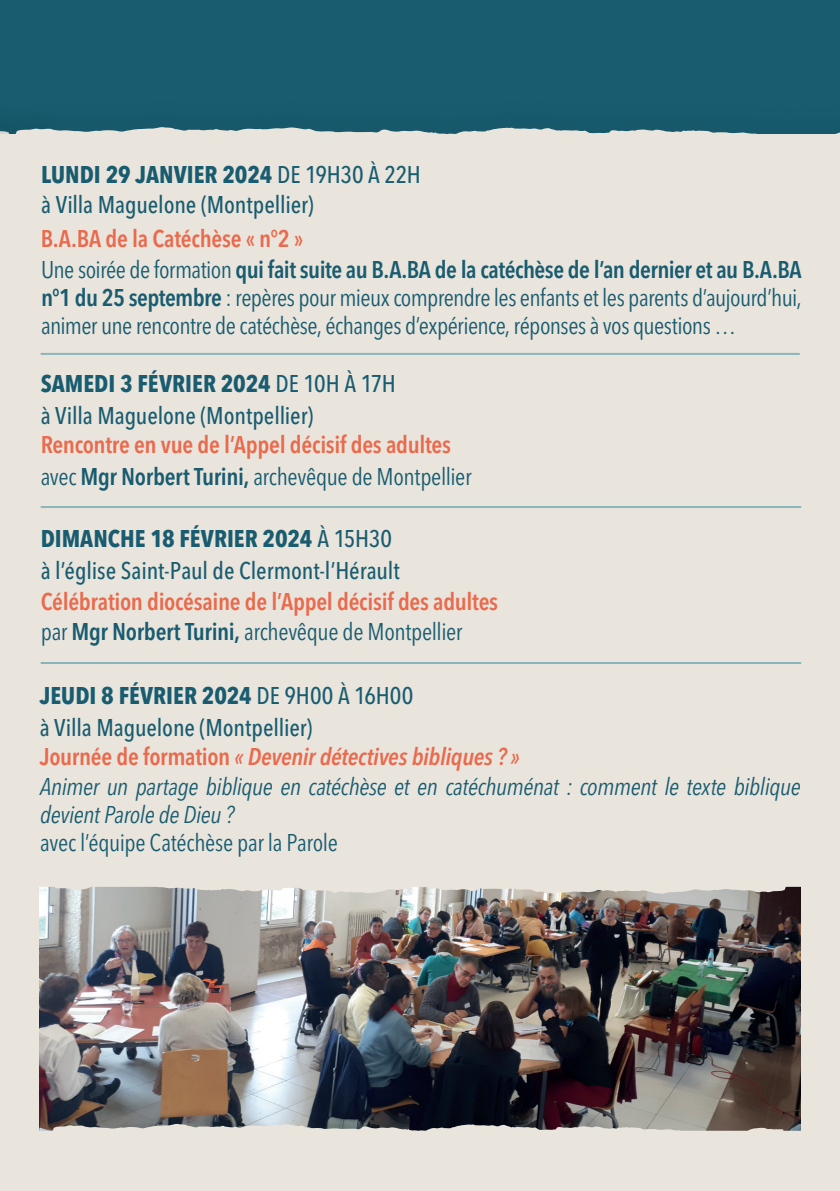
<style>
.page{position:relative;width:840px;height:1191px;background:#fff}
.page>*{position:absolute;margin:0;border:0;box-sizing:border-box;transform-origin:0 0}
.t1{font:condensed 24px/28px "Avenir Next LT Pro";letter-spacing:-.02em;color:#195c70;text-align:justify}
.t2{font:500 condensed 24px/32px "Avenir Next LT Pro";letter-spacing:-.005em;color:#195c70}
.t3{font:600 condensed 24px/30.2px "Avenir Next LT Pro";letter-spacing:-.015em;color:#ea6a4d}
.t4{font:italic condensed 24px/28px "Avenir Next LT Pro";letter-spacing:-.015em;color:#195c70}
.t5{font:italic 600 condensed 24px "Avenir Next LT Pro";letter-spacing:-.015em;color:#ea6a4d}
.s1{font-weight:700}
.s2{font-weight:600}
.s3{font-weight:400;color:#195c70}
.s4{color:#195c70}
.s5{font-style:normal}
</style>
<div class="page">
<div style="left:0;top:0;width:839px;height:147px;background:#195c70"></div>
<svg style="left:0;top:127px;width:839px;height:26px;background:#c9cfcb"></svg>
<div style="left:0;top:153px;width:839px;height:1038px;background:#e9e5dd"></div>
<hr style="left:41px;top:353px;width:758px;height:2px;background:#8ab6ba">
<hr style="left:41px;top:506px;width:759px;height:2px;background:#8ab6ba">
<hr style="left:41px;top:662px;width:759px;height:2px;background:#8ab6ba">
<img style="left:40px;top:894px;width:759px;height:229px">
<svg style="left:39px;top:1123px;width:762px;height:8px"></svg>
<svg style="left:39px;top:886px;width:762px;height:8px"></svg>
<p class="t2" style="left:41px;top:159px;width:381px;line-height:30px"><span class="s1">LUNDI 29 JANVIER 2024</span> DE 19H30 À 22H à Villa Maguelone (Montpellier)</p>
<p class="t3" style="left:41px;top:223px;width:264px">B.A.BA de la Catéchèse « n°2 »</p>
<p class="t1" style="left:41px;top:255px;width:761px">Une soirée de formation <span class="s2">qui fait suite au B.A.BA de la catéchèse de l’an dernier et au B.A.BA n°1 du 25 septembre</span> : repères pour mieux comprendre les enfants et les parents d’aujourd’hui, animer une rencontre de catéchèse, échanges d’expérience, réponses à vos questions …</p>
<p class="t2" style="left:41px;top:368px;width:356px"><span class="s1">SAMEDI 3 FÉVRIER 2024</span> DE 10H À 17H à Villa Maguelone (Montpellier)</p>
<p class="t3" style="left:41px;top:430px;width:411px">Rencontre en vue de l’Appel décisif des adultes</p>
<p class="t1" style="left:41px;top:462px;width:432px">avec <span class="s2">Mgr Norbert Turini,</span> archevêque de Montpellier</p>
<p class="t2" style="left:41px;top:522px;width:360px"><span class="s1">DIMANCHE 18 FÉVRIER 2024</span> À 15H30 à l’église Saint-Paul de Clermont-l’Hérault</p>
<p class="t3" style="left:41px;top:586px;width:458px">Célébration diocésaine de l’Appel décisif des adultes <span class="s3">par</span> <span class="s4">Mgr Norbert Turini,</span> <span class="s3">archevêque de Montpellier</span></p>
<p class="t2" style="left:40px;top:679px;width:375px"><span class="s1">JEUDI 8 FÉVRIER 2024</span> DE 9H00 À 16H00 à Villa Maguelone (Montpellier)</p>
<p class="t4" style="left:40px;top:772px;width:761px">Animer un partage biblique en catéchèse et en catéchuménat : comment le texte biblique devient Parole de Dieu ?</p>
<p class="t1" style="left:40px;top:828px;width:299px">avec l’équipe Catéchèse par la Parole</p>
<p class="t5" style="left:40px;top:742px;width:481px"><span class="s5">Journée de formation</span> « Devenir détectives bibliques ? »</p>
</div>
